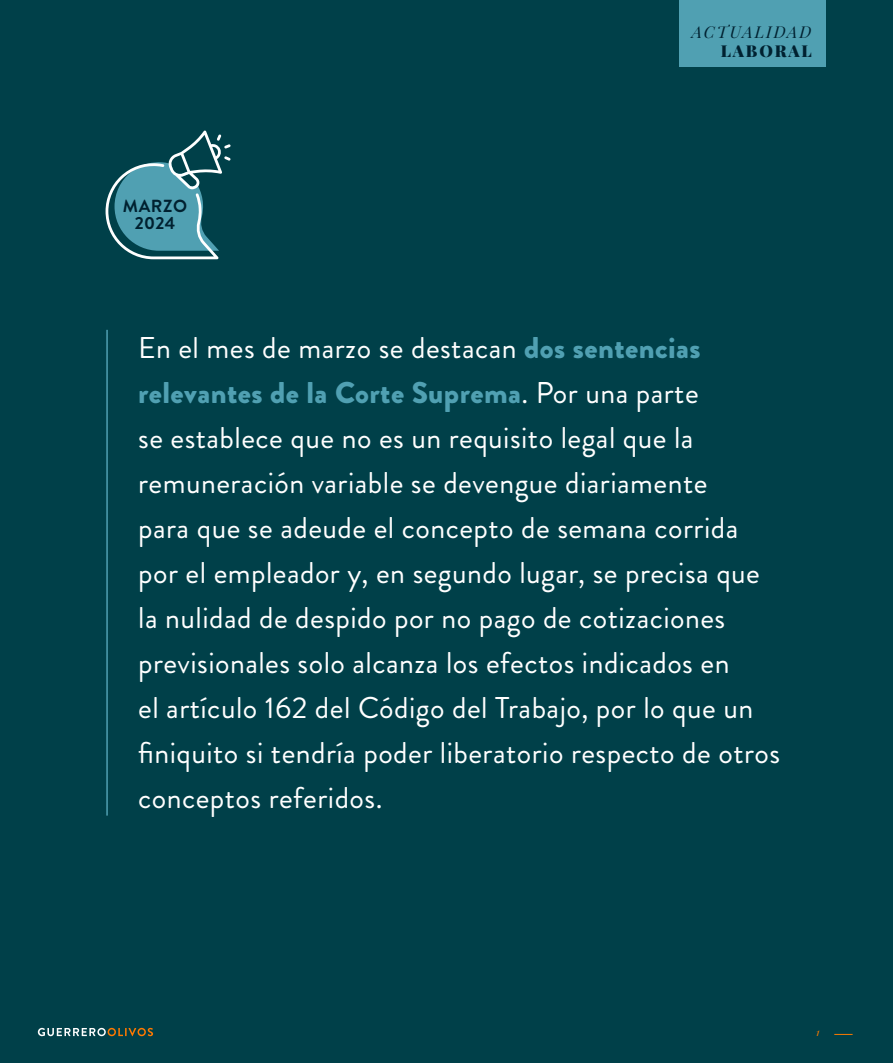
<style>
.page{position:relative;width:893px;height:1063px;background:#004049}
.page>*{position:absolute;margin:0;border:0;box-sizing:border-box;transform-origin:0 0}
.t1{font:30px/45px "Brandon Grotesque";letter-spacing:.015em;color:#fff}
.t2{font:700 17.55px/17.5px "Brandon Grotesque";letter-spacing:.03em;color:#002130;text-align:center}
.t3{font:italic 16.35px "Playfair Display";letter-spacing:.12em;color:#002130}
.t4{font:900 16.35px "Playfair Display";letter-spacing:.115em;color:#002130}
.t5{font:italic 10.5px "Playfair Display";color:#fd7a00}
.s1{font-weight:900;color:#50a0b2}
</style>
<div class="page">
<svg style="left:834px;top:1034px;width:19px;height:1px"></svg>
<div style="left:679px;top:0;width:147px;height:67px;background:#50a0b2"></div>
<svg style="left:38px;top:1028px;width:115px;height:8px"></svg>
<hr style="left:106px;top:330px;width:2px;height:486px;background:#50a0b2">
<svg style="left:106px;top:131px;width:125px;height:128px"></svg>
<p class="t2" style="left:123px;top:197px;width:66px">MARZO<br>2024</p>
<p class="t3" style="left:692px;top:19px;width:121px">ACTUALIDAD</p>
<p class="t4" style="left:721px;top:38px;width:93px">LABORAL</p>
<p class="t1" style="left:138px;top:326px;width:643px">En el mes de marzo se destacan <span class="s1">dos sentencias relevantes de la Corte Suprema</span>. Por una parte<br>se establece que no es un requisito legal que la remuneración variable se devengue diariamente<br>para que se adeude el concepto de semana corrida por el empleador y, en segundo lugar, se precisa que la nulidad de despido por no pago de cotizaciones previsionales solo alcanza los efectos indicados en<br>el artículo 162 del Código del Trabajo, por lo que un finiquito si tendría poder liberatorio respecto de otros conceptos referidos.</p>
<p class="t5" style="left:816px;top:1024px;width:5px">1</p>
</div>
